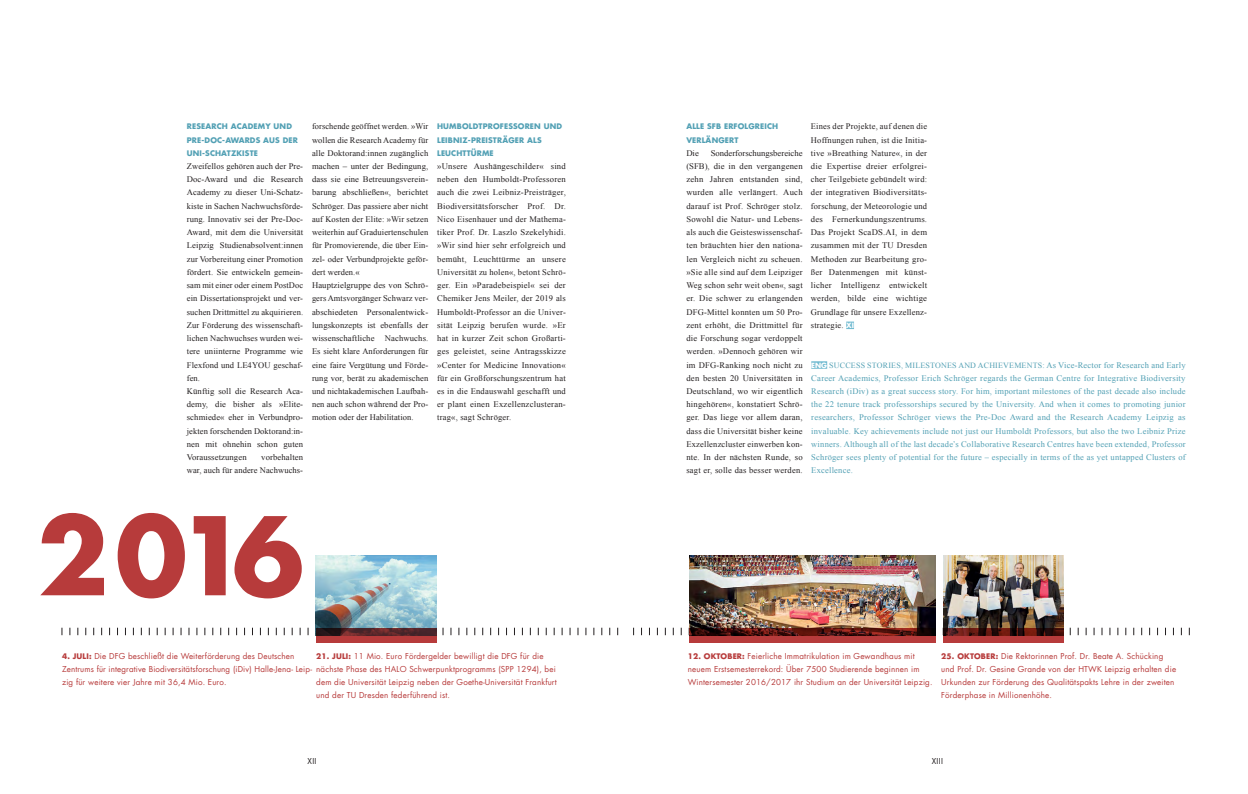
<style>
.page{position:relative;width:1248px;height:794px;background:#fff}
.page>*{position:absolute;margin:0;border:0;box-sizing:border-box;transform-origin:0 0}
.t1{font:700 105px "Futura";color:#b73b3b}
.t2{font:8.5px/13.2px "Times New Roman";letter-spacing:.01em;color:#231f20;text-align:justify}
.t3{font:8.5px/13.2px "Times New Roman";letter-spacing:.025em;color:#52a0b4;text-align:justify}
.t4{font:8px/13.2px "Futura";letter-spacing:.02em;color:#b73b3b}
.t5{font:8px "Times New Roman";letter-spacing:.025em;color:#52a0b4}
.t6{font:8px "Futura";letter-spacing:.04em;color:#231f20}
.t7{font:700 7.5px/13.2px "Futura";letter-spacing:.02em;color:#52a0b4}
.s1{font-weight:700;font-size:7.5px}
.s2{font-family:"Futura";font-weight:700;font-size:7px;color:#fff}
.s3{font-size:8.5px}
</style>
<div class="page">
<div style="left:846px;top:321px;width:8px;height:8px;background:#72bbd1"></div>
<div style="left:811px;top:361px;width:16px;height:8px;background:#72bbd1"></div>
<img style="left:689px;top:556px;width:246px;height:71px">
<svg style="left:689px;top:627px;width:246px;height:15px"></svg>
<img style="left:316px;top:556px;width:121px;height:71px">
<svg style="left:316px;top:627px;width:121px;height:15px"></svg>
<img style="left:943px;top:556px;width:120px;height:71px">
<svg style="left:943px;top:627px;width:120px;height:15px"></svg>
<p class="t7" style="left:187px;top:120px;width:113px">RESEARCH ACADEMY UND<br>PRE-DOC-AWARDS AUS DER<br>UNI-SCHATZKISTE</p>
<p class="t2" style="left:187px;top:159px;width:118px;text-align:left">Zweifellos gehören auch der Pre-<br>Doc-Award und die Research<br>Academy zu dieser Uni-Schatz&shy;kiste in Sachen Nachwuchsförde&shy;rung. Innovativ sei der Pre-Doc-<br>Award, mit dem die Universität<br>Leipzig Studienabsolvent:innen zur Vorbereitung einer Promotion fördert. Sie entwickeln gemein&shy;sam mit einer oder einem PostDoc ein Dissertationsprojekt und ver&shy;suchen Drittmittel zu akquirieren.<br>Zur Förderung des wissenschaft&shy;lichen Nachwuchses wurden wei&shy;tere uniinterne Programme wie<br>Flexfond und LE4YOU geschaf&shy;fen.<br>Künftig soll die Research Aca&shy;demy, die bisher als »Elite&shy;schmiede« eher in Verbundpro&shy;jekten forschenden Doktorand:in&shy;nen mit ohnehin schon guten<br>Voraussetzungen</p>
<p class="t2" style="left:187px;top:450px;width:118px;text-align:right">vorbehalten<br>war, auch für andere Nachwuchs-</p>
<p class="t2" style="left:312px;top:120px;width:118px;text-align:left">forschende geöffnet werden. »Wir wollen die Research Academy für alle Doktorand:innen zugänglich machen – unter der Bedingung, dass sie eine Betreuungsverein&shy;barung abschließen«, berichtet<br>Schröger. Das passiere aber nicht auf Kosten der Elite: »Wir setzen weiterhin auf Graduiertenschulen für Promovierende, die über Ein&shy;zel- oder Verbundprojekte geför&shy;dert werden.«<br>Hauptzielgruppe des von Schrö&shy;gers Amtsvorgänger Schwarz ver&shy;abschiedeten Personalentwick&shy;lungskonzepts ist ebenfalls der wissenschaftliche Nachwuchs.<br>Es sieht klare Anforderungen für eine faire Vergütung und Förde&shy;rung vor, berät zu akademischen und nichtakademischen Laufbah&shy;nen auch schon während der Pro&shy;motion oder der Habilitation.</p>
<p class="t7" style="left:437px;top:120px;width:126px">HUMBOLDTPROFESSOREN UND<br>LEIBNIZ-PREISTRÄGER ALS<br>LEUCHTTÜRME</p>
<p class="t2" style="left:437px;top:159px;width:130px">»Unsere Aushängeschilder« sind neben den Humboldt-Professoren auch die zwei Leibniz-Preisträger, Biodiversitätsforscher Prof. Dr.<br>Nico Eisenhauer und der Mathema&shy;tiker Prof. Dr. Laszlo Szekelyhidi. »Wir sind hier sehr erfolgreich und bemüht, Leuchttürme an unsere Universität zu holen«, betont Schrö&shy;ger. Ein »Paradebeispiel« sei der Chemiker Jens Meiler, der 2019 als Humboldt-Professor an die Univer&shy;sität Leipzig berufen wurde. »Er hat in kurzer Zeit schon Großarti&shy;ges geleistet, seine Antragsskizze »Center for Medicine Innovation« für ein Großforschungszentrum hat es in die Endauswahl geschafft und er plant einen Exzellenzclusteran&shy;trag«, sagt Schröger.</p>
<h1 class="t1" style="left:37px;top:486px;width:269px">2 016</h1>
<p class="t4" style="left:62px;top:649px;width:251px"><span class="s1">4. JULI:</span> Die DFG beschließt die Weiterförderung des Deutschen<br>Zentrums für integrative Biodiversitätsforschung (iDiv) Halle-Jena- Leip&shy;zig für weitere vier Jahre mit 36,4 Mio. Euro.</p>
<p class="t4" style="left:316px;top:649px;width:242px"><span class="s1">21. JULI:</span> 11 Mio. Euro Fördergelder bewilligt die DFG für die nächste Phase des HALO Schwerpunktprogramms (SPP 1294), bei dem die Universität Leipzig neben der Goethe-Universität Frankfurt und der TU Dresden federführend ist.</p>
<p class="t7" style="left:686px;top:120px;width:93px">ALLE SFB ERFOLGREICH<br>VERLÄNGERT</p>
<p class="t2" style="left:686px;top:146px;width:14px">Die</p>
<p class="t2" style="left:686px;top:146px;width:118px;text-indent:24px">Sonderforschungsbereiche (SFB), die in den vergangenen zehn Jahren entstanden sind, wurden alle verlängert. Auch darauf ist Prof. Schröger stolz.<br>Sowohl die Natur- und Lebens&shy;als auch die Geisteswissenschaf&shy;ten bräuchten hier den nationa&shy;len Vergleich nicht zu scheuen. »Sie alle sind auf dem Leipziger Weg schon sehr weit oben«, sagt er. Die schwer zu erlangenden DFG-Mittel konnten um 50 Pro&shy;zent erhöht, die Drittmittel für die Forschung sogar verdoppelt werden. »Dennoch gehören wir im DFG-Ranking noch nicht zu den besten 20 Universitäten in Deutschland, wo wir eigentlich hingehören«, konstatiert Schrö&shy;ger. Das liege vor allem daran, dass die Universität bisher keine Exzellenzcluster einwerben kon&shy;nte. In der nächsten Runde, so sagt er, solle das besser werden.</p>
<p class="t2" style="left:810px;top:120px;width:118px">Eines der Projekte, auf denen die Hoffnungen ruhen, ist die Initia&shy;tive »Breathing Nature«, in der die Expertise dreier erfolgrei&shy;cher Teilgebiete gebündelt wird: der integrativen Biodiversitäts&shy;forschung, der Meteorologie und des Fernerkundungszentrums.<br>Das Projekt ScaDS.AI, in dem zusammen mit der TU Dresden Methoden zur Bearbeitung gro&shy;ßer Datenmengen mit künst&shy;licher Intelligenz entwickelt werden, bilde eine wichtige Grundlage für unsere Exzellenz&shy;strategie. <span class="s2">XI</span></p>
<p class="t5" style="left:811px;top:359px;width:376px"><span class="s2">ENG</span> SUCCESS STORIES, MILESTONES AND ACHIEVEMENTS: <span class="s3">As Vice-Rector for Research and Early</span></p>
<p class="t3" style="left:811px;top:371px;width:376px">Career Academics, Professor Erich Schröger regards the German Centre for Integrative Biodiversity Research (iDiv) as a great success story. For him, important milestones of the past decade also include the 22 tenure track professorships secured by the University. And when it comes to promoting junior researchers, Professor Schröger views the Pre-Doc Award and the Research Academy Leipzig as invaluable. Key achievements include not just our Humboldt Professors, but also the two Leibniz Prize winners. Although all of the last decade’s Collaborative Research Centres have been extended, Professor Schröger sees plenty of potential for the future – especially in terms of the as yet untapped Clusters of Excellence.</p>
<p class="t4" style="left:687px;top:649px;width:244px"><span class="s1">12. OKTOBER:</span> Feierliche Immatrikulation im Gewandhaus mit neuem Erstsemesterrekord: Über 7500 Studierende beginnen im<br>Wintersemester 2016/2017 ihr Studium an der Universität Leipzig.</p>
<p class="t4" style="left:941px;top:649px;width:236px"><span class="s1">25. OKTOBER:</span> Die Rektorinnen Prof. Dr. Beate A. Schücking und Prof. Dr. Gesine Grande von der HTWK Leipzig erhalten die Urkunden zur Förderung des Qualitätspakts Lehre in der zweiten Förderphase in Millionenhöhe.</p>
<p class="t6" style="left:307px;top:755px;width:10px">XII</p>
<p class="t6" style="left:931px;top:755px;width:13px">XIII</p>
</div>
